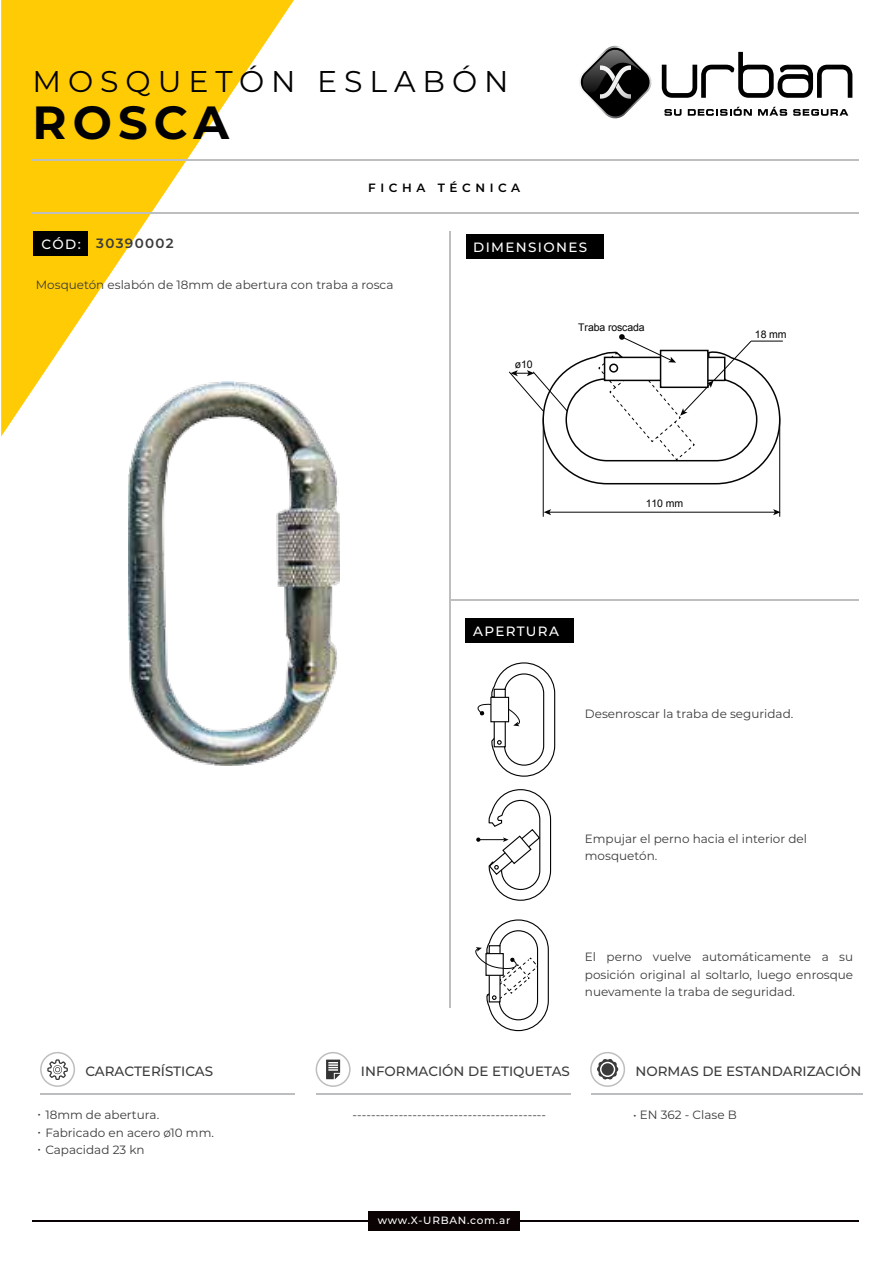
<style>
.page{position:relative;width:893px;height:1263px;background:#fff}
.page>*{position:absolute;margin:0;border:0;box-sizing:border-box;transform-origin:0 0}
.t1{font:700 46.5px "Montserrat";letter-spacing:.13em;color:#020204}
.t2{font:30px "Montserrat";letter-spacing:.23em;color:#020204}
.t3{font:500 13.5px "Montserrat";color:#3b3b3c}
.t4{font:500 13.5px "Montserrat";letter-spacing:.1em;color:#fff}
.t5{font:600 13.5px "Montserrat";letter-spacing:.1em;color:#3b3b3c}
.t6{font:12px/17.4px "Montserrat";color:#3b3b3c}
.t7{font:600 12px "Montserrat";letter-spacing:.38em;color:#000}
.t8{font:10.5px "Arial";letter-spacing:-.01em;color:#030403}
.t9{font:500 10.5px "Montserrat";letter-spacing:.07em;color:#fff}
</style>
<div class="page">
<svg style="left:1px;top:0;width:293px;height:437px;fill:#ffcb05"></svg>
<hr style="left:32px;top:1220px;width:827px;height:1px;background:#0a0203">
<div style="left:369px;top:1211px;width:151px;height:19px;background:#0a0203"></div>
<div style="left:33px;top:232px;width:54px;height:24px;background:#000"></div>
<hr style="left:450px;top:232px;width:1px;height:776px;background:#bcbec0">
<hr style="left:316px;top:1094px;width:255px;height:1px;background:#bcbec0">
<div style="left:316px;top:1052px;width:35px;height:35px;border:2px solid #bcbec0;border-radius:50%"></div>
<hr style="left:32px;top:159px;width:827px;height:1px;background:#bcbec0">
<hr style="left:32px;top:213px;width:827px;height:1px;background:#bcbec0">
<hr style="left:451px;top:599px;width:408px;height:1px;background:#bcbec0">
<hr style="left:41px;top:1094px;width:254px;height:1px;background:#bcbec0">
<div style="left:40px;top:1052px;width:35px;height:35px;border:2px solid #bcbec0;border-radius:50%"></div>
<hr style="left:591px;top:1094px;width:271px;height:1px;background:#bcbec0">
<div style="left:590px;top:1052px;width:35px;height:35px;border:2px solid #bcbec0;border-radius:50%"></div>
<svg style="left:664px;top:109px;width:17px;height:7px"></svg>
<svg style="left:688px;top:107px;width:64px;height:9px"></svg>
<svg style="left:758px;top:107px;width:29px;height:9px"></svg>
<svg style="left:793px;top:109px;width:55px;height:7px"></svg>
<svg style="left:662px;top:52px;width:190px;height:46px"></svg>
<svg style="left:579px;top:46px;width:73px;height:73px"></svg>
<div style="left:466px;top:619px;width:108px;height:24px;background:#000"></div>
<div style="left:466px;top:235px;width:137px;height:24px;background:#000"></div>
<svg style="left:47px;top:1059px;width:21px;height:21px"></svg>
<svg style="left:326px;top:1059px;width:14px;height:20px"></svg>
<svg style="left:597px;top:1058px;width:22px;height:22px"></svg>
<svg style="left:477px;top:662px;width:79px;height:115px"></svg>
<div style="left:490px;top:697px;width:19px;height:25px;background:#fff;border:1px solid #030403"></div>
<svg style="left:476px;top:789px;width:76px;height:112px"></svg>
<svg style="left:475px;top:919px;width:74px;height:113px"></svg>
<img style="left:128px;top:382px;width:212px;height:383px">
<hr style="left:779px;top:418px;width:1px;height:99px;background:#030403">
<hr style="left:543px;top:418px;width:1px;height:99px;background:#030403">
<hr style="left:549px;top:512px;width:226px;height:1px;background:#030403">
<svg style="left:544px;top:509px;width:7px;height:6px"></svg>
<svg style="left:773px;top:509px;width:8px;height:6px"></svg>
<hr style="left:751px;top:341px;width:32px;height:1px;background:#030403">
<svg style="left:509px;top:334px;width:272px;height:151px"></svg>
<h2 class="t2" style="left:33px;top:61px;width:477px">MOSQUETÓN ESLABÓN</h2>
<h1 class="t1" style="left:33px;top:89px;width:198px">ROSCA</h1>
<p class="t4" style="left:42px;top:234px;width:41px">CÓD:</p>
<p class="t5" style="left:96px;top:234px;width:79px">30390002</p>
<p class="t7" style="left:368px;top:179px;width:153px">FICHA TÉCNICA</p>
<p class="t4" style="left:473px;top:237px;width:116px">DIMENSIONES</p>
<p class="t6" style="left:36px;top:276px;width:359px">Mosquetón eslabón de 18mm de abertura con traba a rosca</p>
<p class="t8" style="left:515px;top:357px;width:19px">ø10</p>
<p class="t8" style="left:578px;top:320px;width:68px">Traba roscada</p>
<p class="t8" style="left:755px;top:327px;width:33px">18 mm</p>
<p class="t8" style="left:646px;top:497px;width:39px">110 mm</p>
<p class="t4" style="left:473px;top:621px;width:87px">APERTURA</p>
<p class="t6" style="left:585px;top:705px;width:210px">Desenroscar la traba de seguridad.</p>
<p class="t6" style="left:585px;top:829px;width:224px">Empujar el perno hacia el interior del mosquetón.</p>
<p class="t6" style="left:585px;top:948px;width:270px;text-align:justify">El perno vuelve automáticamente a su posición original al soltarlo, luego enrosque nuevamente la traba de seguridad.</p>
<p class="t3" style="left:85px;top:1061px;width:129px">CARACTERÍSTICAS</p>
<p class="t6" style="left:38px;top:1106px;width:123px">• 18mm de abertura.</p>
<p class="t6" style="left:38px;top:1123px;width:178px">• Fabricado en acero ø10 mm.</p>
<p class="t6" style="left:38px;top:1141px;width:108px">• Capacidad 23 kn</p>
<p class="t3" style="left:361px;top:1061px;width:211px">INFORMACIÓN DE ETIQUETAS</p>
<p class="t3" style="left:635px;top:1061px;width:228px">NORMAS DE ESTANDARIZACIÓN</p>
<p class="t6" style="left:353px;top:1106px;width:195px">------------------------------------------</p>
<p class="t6" style="left:633px;top:1106px;width:105px">• EN 362 - Clase B</p>
<p class="t9" style="left:378px;top:1213px;width:134px">www.X-URBAN.com.ar</p>
</div>
